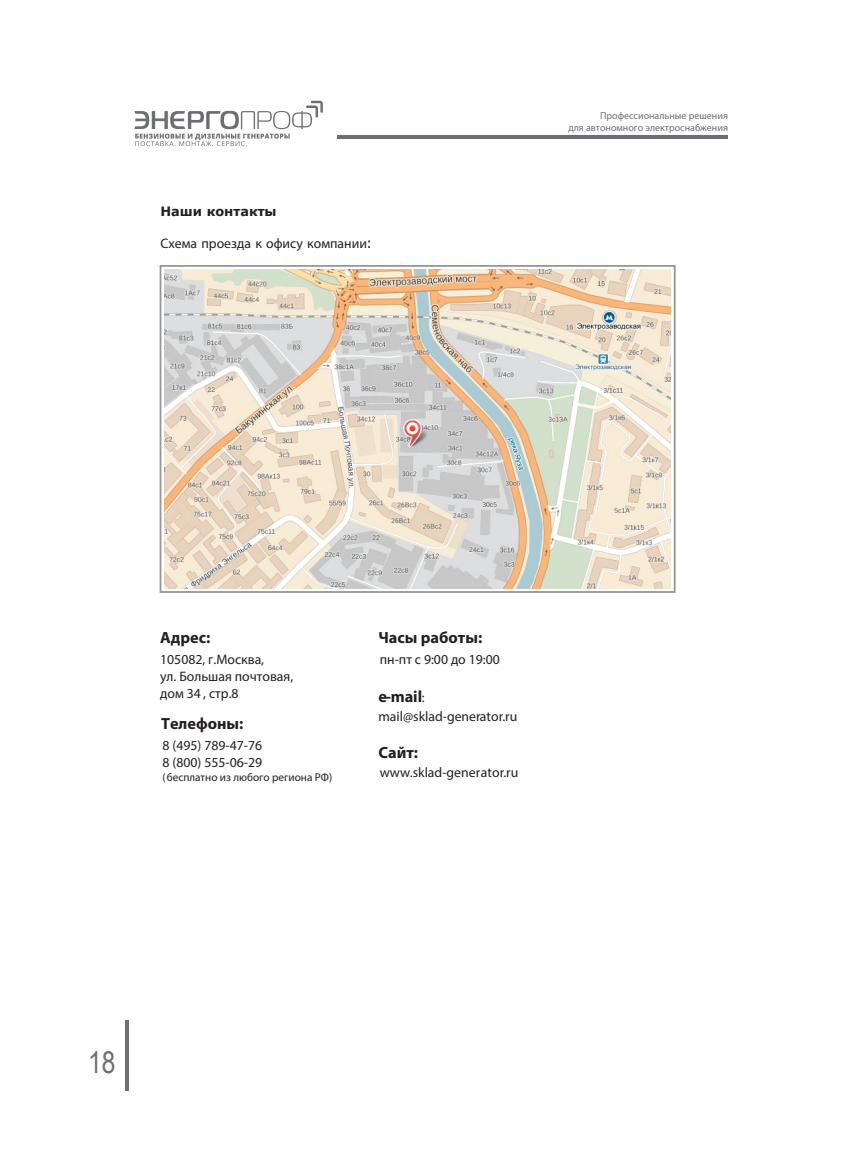
<style>
.page{position:relative;width:856px;height:1164px;background:#fff}
.page>*{position:absolute;margin:0;border:0;box-sizing:border-box;transform-origin:0 0}
.t1{font:30px "Arial Narrow";color:#6d6e71}
.t2{font:700 16.25px "Myriad Pro";color:#231f20}
.t3{font:13.75px/16.6px "Myriad Pro";color:#231f20}
.t4{font:700 12.88px "Verdana";color:#231f20}
.t5{font:11.25px "Myriad Pro";color:#231f20}
.t6{font:10px/12px "Myriad Pro";color:#6d6e71;text-align:right}
.s1{font-family:"Tahoma"}
.s2{font-weight:400;font-size:13.75px}
</style>
<div class="page">
<hr style="left:125px;top:1019px;width:3px;height:71px;background:#6d6e71">
<div style="left:160px;top:265px;width:515px;height:328px;border:2px solid #939598"></div>
<hr style="left:337px;top:135px;width:390px;height:4px;background:#6d6e71">
<img style="left:164px;top:269px;width:506px;height:319px">
<svg style="left:134px;top:101px;width:189px;height:45px"></svg>
<p class="t4" style="left:160px;top:203px;width:118px">Наши контакты</p>
<p class="t3" style="left:160px;top:235px;width:213px">Схема проезда к офису компании<span class="s1">:</span></p>
<p class="t6" style="left:568px;top:110px;width:161px">Профессиональные решения<br>для автономного электроснабжения</p>
<p class="t2" style="left:160px;top:627px;width:52px">Адрес:</p>
<p class="t2" style="left:378px;top:627px;width:105px">Часы работы:</p>
<p class="t3" style="left:380px;top:651px;width:121px">пн-пт с 9:00 до 19:00</p>
<p class="t3" style="left:160px;top:651px;width:135px">105082, г.Москва,<br>ул. Большая почтовая, дом 34 , стр.8</p>
<p class="t2" style="left:378px;top:686px;width:48px">e-mail<span class="s2">:</span></p>
<p class="t2" style="left:161px;top:713px;width:84px">Телефоны:</p>
<p class="t3" style="left:162px;top:737px;width:101px">8 (495) 789-47-76<br>8 (800) 555-06-29</p>
<p class="t5" style="left:162px;top:770px;width:171px">(бесплатно из любого региона РФ)</p>
<p class="t3" style="left:378px;top:707px;width:140px">mail@sklad-generator.ru</p>
<p class="t2" style="left:378px;top:742px;width:41px">Сайт:</p>
<p class="t3" style="left:380px;top:764px;width:140px">www.sklad-generator.ru</p>
<h1 class="t1" style="left:88px;top:1040px;width:29px">18</h1>
</div>
